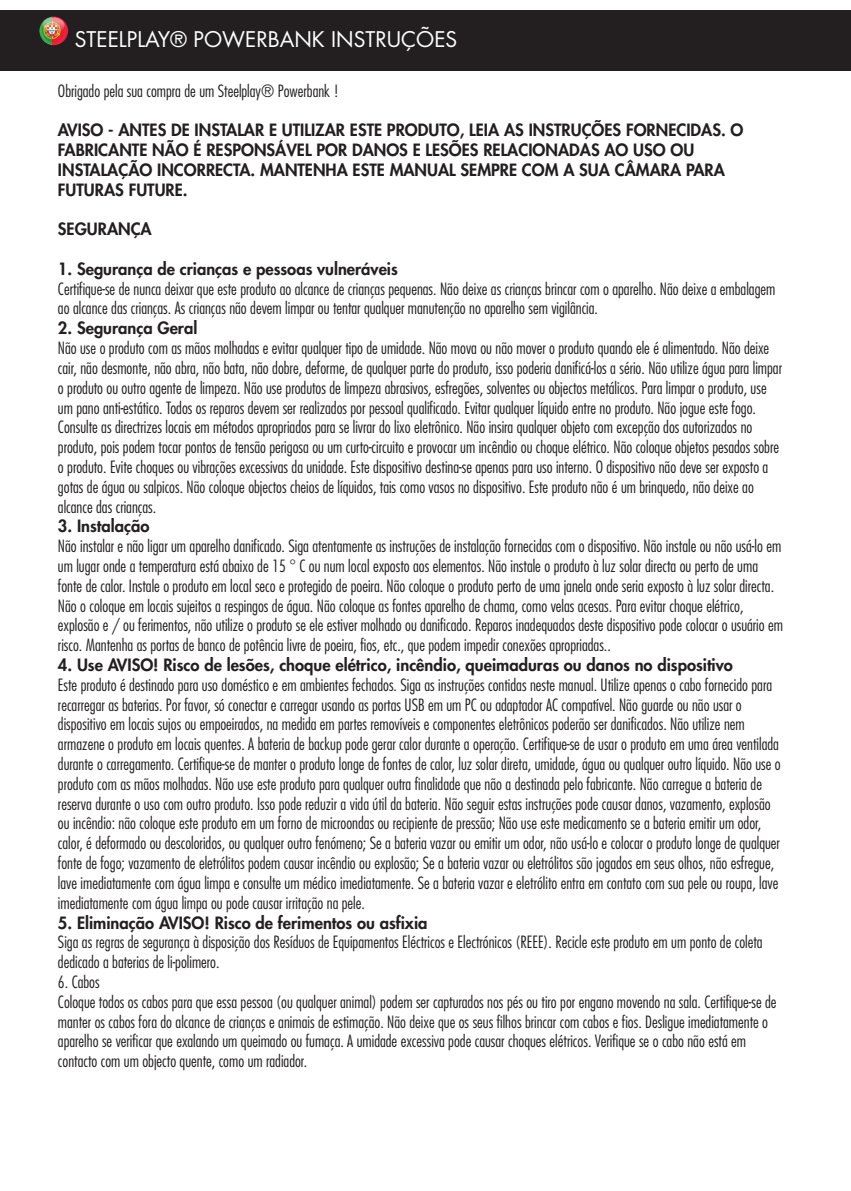
<style>
.page{position:relative;width:851px;height:1191px;background:#fff}
.page>*{position:absolute;margin:0;border:0;box-sizing:border-box;transform-origin:0 0}
.t1{font:21px "Futura";color:#fff}
.t2{font:300 condensed 16.5px/19.8px "Futura";color:#231f20}
.t3{font:800 16.5px/19.8px "Futura";color:#231f20}
</style>
<div class="page">
<div style="left:0;top:10px;width:850px;height:60px;background:#231f20"></div>
<svg style="left:39px;top:17px;width:29px;height:28px"></svg>
<svg style="left:43px;top:17px;width:21px;height:16px"></svg>
<p class="t1" style="left:75px;top:26px;width:384px">STEELPLAY® POWERBANK INSTRUÇÕES</p>
<p class="t2" style="left:58px;top:81px;width:283px">Obrigado pela sua compra de um Steelplay® Powerbank !</p>
<p class="t3" style="left:58px;top:120px;width:687px">AVISO - ANTES DE INSTALAR E UTILIZAR ESTE PRODUTO, LEIA AS INSTRUÇÕES FORNECIDAS. O FABRICANTE NÃO É RESPONSÁVEL POR DANOS E LESÕES RELACIONADAS AO USO OU INSTALAÇÃO INCORRECTA. MANTENHA ESTE MANUAL SEMPRE COM A SUA CÂMARA PARA FUTURAS FUTURE.</p>
<p class="t3" style="left:58px;top:219px;width:95px">SEGURANÇA</p>
<p class="t3" style="left:58px;top:259px;width:341px">1. Segurança de crianças e pessoas vulneráveis</p>
<p class="t2" style="left:58px;top:279px;width:718px">Certifique-se de nunca deixar que este produto ao alcance de crianças pequenas. Não deixe as crianças brincar com o aparelho. Não deixe a embalagem ao alcance das crianças. As crianças não devem limpar ou tentar qualquer manutenção no aparelho sem vigilância.</p>
<p class="t3" style="left:58px;top:318px;width:141px">2. Segurança Geral</p>
<p class="t2" style="left:58px;top:338px;width:725px">Não use o produto com as mãos molhadas e evitar qualquer tipo de umidade. Não mova ou não mover o produto quando ele é alimentado. Não deixe cair, não desmonte, não abra, não bata, não dobre, deforme, de qualquer parte do produto, isso poderia danificá-los a sério. Não utilize água para limpar o produto ou outro agente de limpeza. Não use produtos de limpeza abrasivos, esfregões, solventes ou objectos metálicos. Para limpar o produto, use um pano anti-estático. Todos os reparos devem ser realizados por pessoal qualificado. Evitar qualquer líquido entre no produto. Não jogue este fogo.<br>Consulte as directrizes locais em métodos apropriados para se livrar do lixo eletrônico. Não insira qualquer objeto com excepção dos autorizados no produto, pois podem tocar pontos de tensão perigosa ou um curto-circuito e provocar um incêndio ou choque elétrico. Não coloque objetos pesados sobre o produto. Evite choques ou vibrações excessivas da unidade. Este dispositivo destina-se apenas para uso interno. O dispositivo não deve ser exposto a gotas de água ou salpicos. Não coloque objectos cheios de líquidos, tais como vasos no dispositivo. Este produto não é um brinquedo, não deixe ao alcance das crianças.</p>
<p class="t3" style="left:58px;top:516px;width:93px">3. Instalação</p>
<p class="t2" style="left:58px;top:536px;width:726px">Não instalar e não ligar um aparelho danificado. Siga atentamente as instruções de instalação fornecidas com o dispositivo. Não instale ou não usá-lo em um lugar onde a temperatura está abaixo de 15 ° C ou num local exposto aos elementos. Não instale o produto à luz solar directa ou perto de uma fonte de calor. Instale o produto em local seco e protegido de poeira. Não coloque o produto perto de uma janela onde seria exposto à luz solar directa.<br>Não o coloque em locais sujeitos a respingos de água. Não coloque as fontes aparelho de chama, como velas acesas. Para evitar choque elétrico, explosão e / ou ferimentos, não utilize o produto se ele estiver molhado ou danificado. Reparos inadequados deste dispositivo pode colocar o usuário em risco. Mantenha as portas de banco de potência livre de poeira, fios, etc., que podem impedir conexões apropriadas..</p>
<p class="t3" style="left:58px;top:655px;width:676px">4. Use AVISO! Risco de lesões, choque elétrico, incêndio, queimaduras ou danos no dispositivo</p>
<p class="t2" style="left:58px;top:675px;width:724px">Este produto é destinado para uso doméstico e em ambientes fechados. Siga as instruções contidas neste manual. Utilize apenas o cabo fornecido para recarregar as baterias. Por favor, só conectar e carregar usando as portas USB em um PC ou adaptador AC compatível. Não guarde ou não usar o dispositivo em locais sujos ou empoeirados, na medida em partes removíveis e componentes eletrônicos poderão ser danificados. Não utilize nem armazene o produto em locais quentes. A bateria de backup pode gerar calor durante a operação. Certifique-se de usar o produto em uma área ventilada durante o carregamento. Certifique-se de manter o produto longe de fontes de calor, luz solar direta, umidade, água ou qualquer outro líquido. Não use o produto com as mãos molhadas. Não use este produto para qualquer outra finalidade que não a destinada pelo fabricante. Não carregue a bateria de reserva durante o uso com outro produto. Isso pode reduzir a vida útil da bateria. Não seguir estas instruções pode causar danos, vazamento, explosão ou incêndio: não coloque este produto em um forno de microondas ou recipiente de pressão; Não use este medicamento se a bateria emitir um odor, calor, é deformado ou descoloridos, ou qualquer outro fenómeno; Se a bateria vazar ou emitir um odor, não usá-lo e colocar o produto longe de qualquer fonte de fogo; vazamento de eletrólitos podem causar incêndio ou explosão; Se a bateria vazar ou eletrólitos são jogados em seus olhos, não esfregue, lave imediatamente com água limpa e consulte um médico imediatamente. Se a bateria vazar e eletrólito entra em contato com sua pele ou roupa, lave imediatamente com água limpa ou pode causar irritação na pele.</p>
<p class="t3" style="left:58px;top:912px;width:371px">5. Eliminação AVISO! Risco de ferimentos ou asfixia</p>
<p class="t2" style="left:58px;top:932px;width:706px">Siga as regras de segurança à disposição dos Resíduos de Equipamentos Eléctricos e Electrónicos (REEE). Recicle este produto em um ponto de coleta dedicado a baterias de li-polimero.</p>
<p class="t2" style="left:58px;top:972px;width:720px">6. Cabos<br>Coloque todos os cabos para que essa pessoa (ou qualquer animal) podem ser capturados nos pés ou tiro por engano movendo na sala. Certifique-se de manter os cabos fora do alcance de crianças e animais de estimação. Não deixe que os seus filhos brincar com cabos e fios. Desligue imediatamente o aparelho se verificar que exalando um queimado ou fumaça. A umidade excessiva pode causar choques elétricos. Verifique se o cabo não está em contacto com um objecto quente, como um radiador.</p>
</div>
